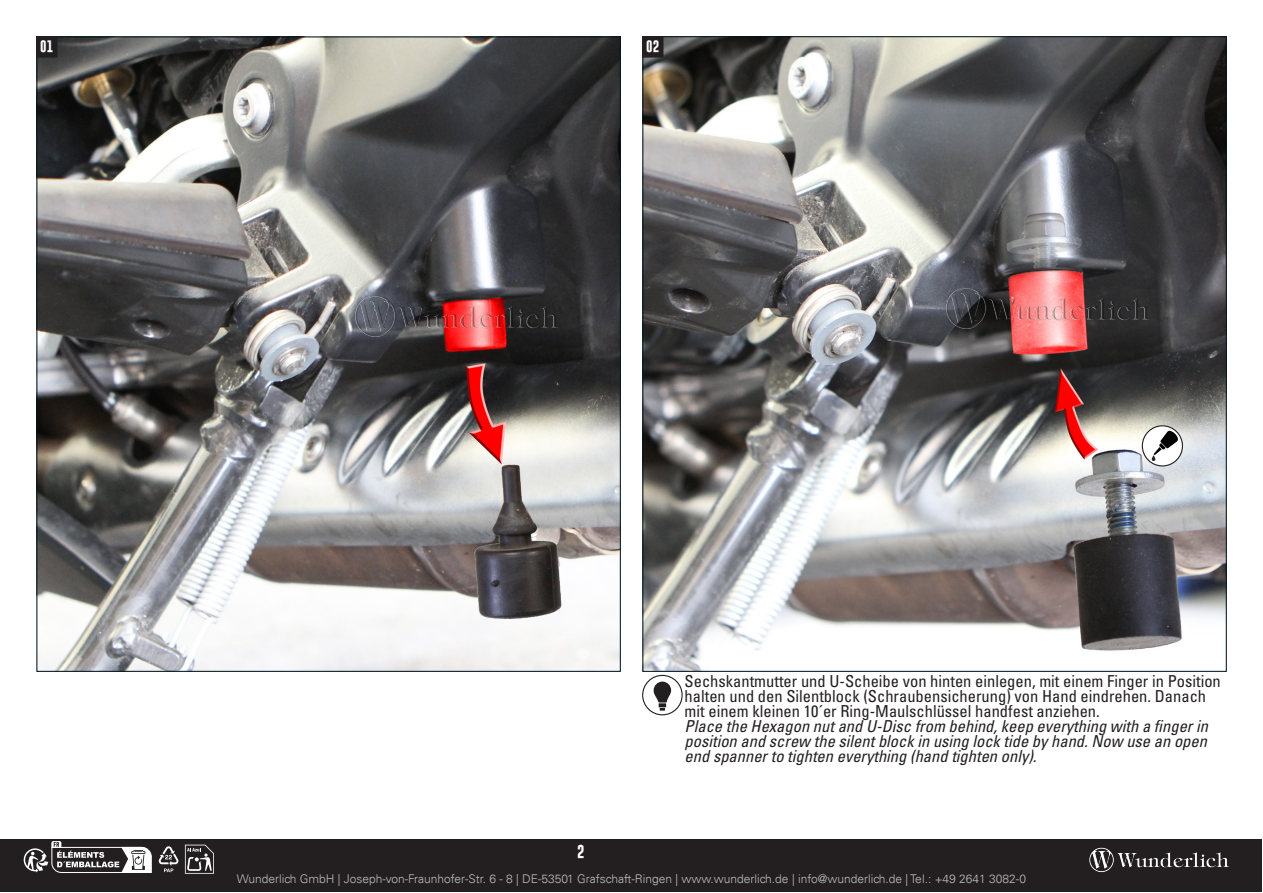
<style>
.page{position:relative;width:1263px;height:893px;background:#fff}
.page>*{position:absolute;margin:0;border:0;box-sizing:border-box;transform-origin:0 0}
.t1{font:condensed 16.5px/15px "Univers LT Std";color:#231f20}
.t2{font:italic condensed 16.5px/15px "Univers LT Std";color:#231f20;text-align:justify}
.t3{font:700 13.5px "Gobold";color:#fff}
.t4{font:300 12px "Univers LT";color:#bcbdc0}
.t5{font:700 12px "Gobold";color:#fff}
</style>
<div class="page">
<img style="left:38px;top:38px;width:581px;height:632px">
<img style="left:356px;top:295px;width:206px;height:41px">
<img style="left:644px;top:38px;width:581px;height:632px">
<div style="left:37px;top:37px;width:20px;height:20px;background:#231f20"></div>
<div style="left:36px;top:36px;width:21px;height:21px;border:1px solid #231f20"></div>
<div style="left:642px;top:37px;width:21px;height:20px;background:#231f20"></div>
<div style="left:642px;top:36px;width:21px;height:21px;border:1px solid #231f20"></div>
<img style="left:947px;top:288px;width:206px;height:41px">
<svg style="left:1142px;top:426px;width:40px;height:40px"></svg>
<div style="left:1142px;top:425px;width:41px;height:41px;border:1px solid #231f20;border-radius:50%"></div>
<svg style="left:1151px;top:430px;width:28px;height:31px"></svg>
<div style="left:642px;top:675px;width:41px;height:40px;border:1px solid #231f20;border-radius:50%"></div>
<svg style="left:653px;top:682px;width:18px;height:29px"></svg>
<div style="left:1px;top:840px;width:1261px;height:52px;background:#231f20"></div>
<img style="left:1086px;top:839px;width:176px;height:33px">
<svg style="left:158px;top:846px;width:20px;height:26px"></svg>
<svg style="left:24px;top:841px;width:128px;height:32px"></svg>
<svg style="left:185px;top:845px;width:29px;height:29px"></svg>
<p class="t5" style="left:40px;top:38px;width:15px">01</p>
<p class="t5" style="left:646px;top:38px;width:15px">02</p>
<p class="t1" style="left:685px;top:673px;width:538px">Sechskantmutter und U-Scheibe von hinten einlegen, mit einem Finger in Position halten und den Silentblock (Schraubensicherung) von Hand eindrehen. Danach mit einem kleinen 10´er Ring-Maulschlüssel handfest anziehen.</p>
<p class="t2" style="left:685px;top:719px;width:525px">Place the Hexagon nut and U-Disc from behind, keep everything with a finger in position and screw the silent block in using lock tide by hand. Now use an open end spanner to tighten everything (hand tighten only).</p>
<p class="t3" style="left:577px;top:843px;width:9px">2</p>
<p class="t4" style="left:237px;top:871px;width:790px">Wunderlich GmbH | Joseph-von-Fraunhofer-Str. 6 - 8 | DE-53501 Grafschaft-Ringen | www.wunderlich.de | info@wunderlich.de | Tel.: +49 2641 3082-0</p>
</div>
